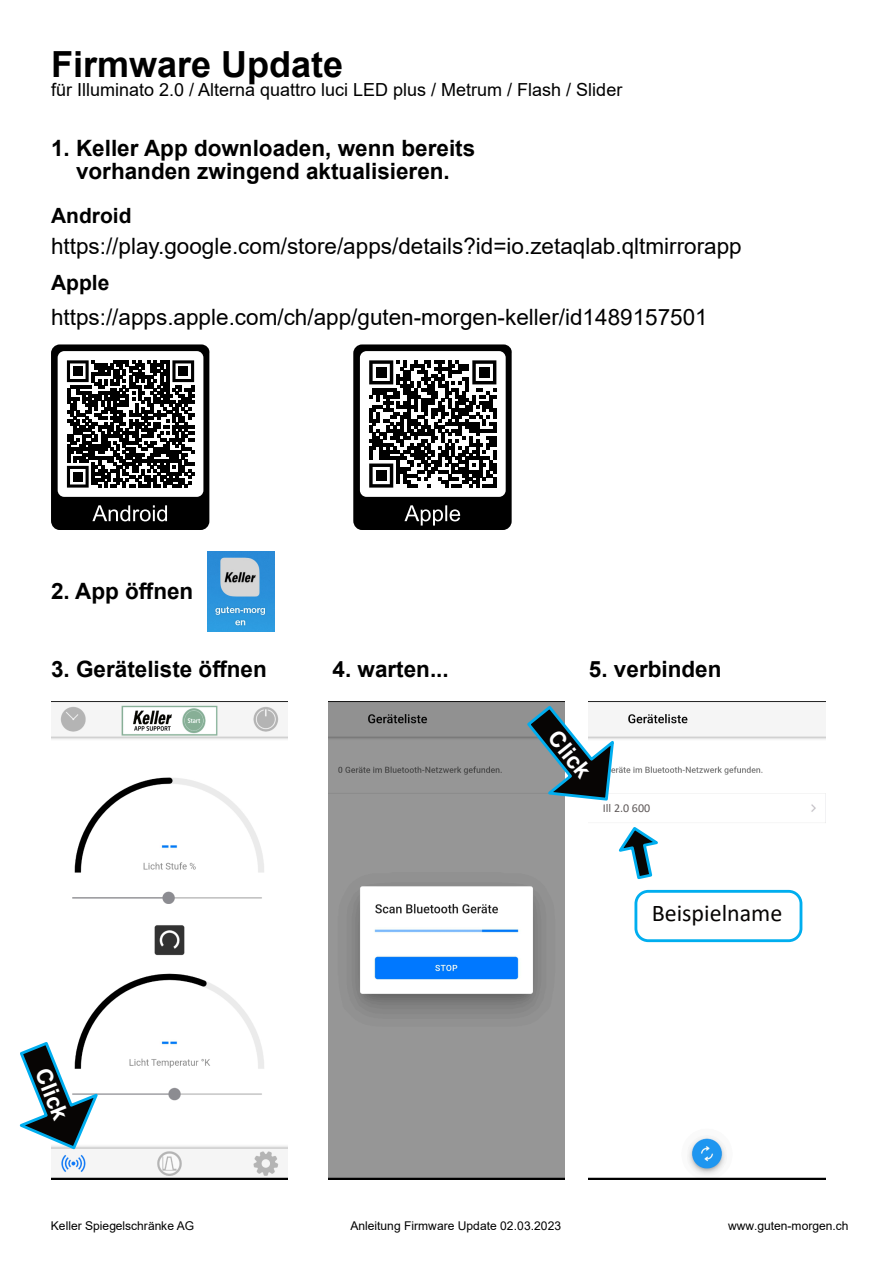
<style>
.page{position:relative;width:893px;height:1263px;background:#fff}
.page>*{position:absolute;margin:0;border:0;box-sizing:border-box;transform-origin:0 0}
.t1{font:700 36px "Arial";color:#000}
.t2{font:24px "Calibri";color:#070504}
.t3{font:22.5px "Arial";color:#000}
.t4{font:700 22.5px/23.2px "Arial";color:#000;text-align:center}
.t5{font:700 22.5px "Arial";color:#fff}
.t6{font:700 21px "Arial";color:#000}
.t7{font:18px "Arial";color:#000}
.t8{font:12px "Arial";color:#000}
.t9{font:12px "Calibri";color:#5f5959}
</style>
<div class="page">
<img style="left:207px;top:552px;width:67px;height:79px">
<img style="left:51px;top:702px;width:237px;height:477px">
<img style="left:328px;top:702px;width:237px;height:477px">
<img style="left:589px;top:702px;width:237px;height:477px">
<svg style="left:19px;top:1040px;width:83px;height:111px"></svg>
<svg style="left:51px;top:344px;width:159px;height:186px"></svg>
<svg style="left:353px;top:344px;width:159px;height:186px"></svg>
<div style="left:592px;top:798px;width:107px;height:23px;background:#fff;border-radius:6px"></div>
<svg style="left:525px;top:703px;width:91px;height:99px"></svg>
<svg style="left:614px;top:824px;width:50px;height:57px"></svg>
<div style="left:634px;top:890px;width:168px;height:52px;background:#fff;border:3px solid #00aeef;border-radius:12px"></div>
<h1 class="t1" style="left:51px;top:51px;width:294px">Firmware Update</h1>
<p class="t7" style="left:51px;top:83px;width:573px">für Illuminato 2.0 / Alterna quattro luci LED plus / Metrum / Flash / Slider</p>
<p class="t4" style="left:51px;top:139px;width:426px">1. Keller App downloaden, wenn bereits vorhanden zwingend aktualisieren.</p>
<p class="t6" style="left:51px;top:207px;width:82px">Android</p>
<p class="t3" style="left:51px;top:238px;width:692px">https://play.google.com/store/apps/details?id=io.zetaqlab.qltmirrorapp</p>
<p class="t6" style="left:51px;top:275px;width:60px">Apple</p>
<p class="t3" style="left:51px;top:309px;width:658px">https://apps.apple.com/ch/app/guten-morgen-keller/id1489157501</p>
<p class="t4" style="left:51px;top:582px;width:144px">2. App öffnen</p>
<p class="t4" style="left:51px;top:660px;width:217px">3. Geräteliste öffnen</p>
<p class="t4" style="left:332px;top:660px;width:118px">4. warten...</p>
<p class="t4" style="left:589px;top:660px;width:134px">5. verbinden</p>
<p class="t5" style="left:50px;top:1066px;width:55px;rotate:68deg">Click</p>
<p class="t5" style="left:559px;top:728px;width:55px;rotate:51deg">Click</p>
<p class="t9" style="left:603px;top:803px;width:49px">Ill 2.0 600</p>
<p class="t2" style="left:652px;top:903px;width:132px">Beispielname</p>
<p class="t8" style="left:51px;top:1221px;width:145px">Keller Spiegelschränke AG</p>
<p class="t8" style="left:350px;top:1221px;width:212px">Anleitung Firmware Update 02.03.2023</p>
<p class="t8" style="left:728px;top:1221px;width:122px">www.guten-morgen.ch</p>
</div>
